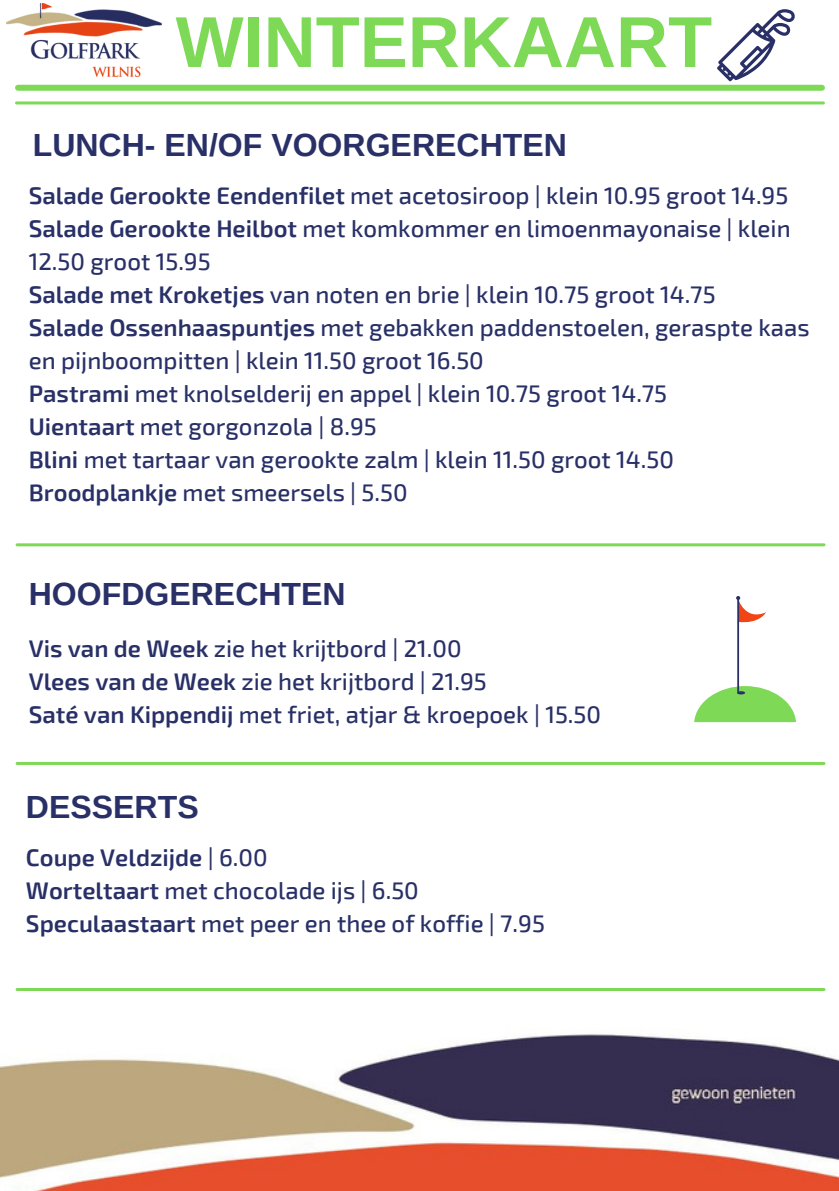
<style>
.page{position:relative;width:839px;height:1191px;background:#fff}
.page>*{position:absolute;margin:0;border:0;box-sizing:border-box;transform-origin:0 0}
.t1{font:700 72px "Arimo";color:#7ed957}
.t2{font:700 32px "Arimo";color:#283067}
.t3{font:500 24px/33px "Exo 2";color:#283067}
.t4{font:600 24px "Exo 2";color:#283067}
.s1{font-weight:600}
.s2{font-weight:500}
</style>
<div class="page">
<div style="left:18px;top:85px;width:803px;height:6px;background:#7ed957"></div>
<img style="left:6px;top:4px;width:155px;height:72px">
<img style="left:0;top:988px;width:838px;height:203px">
<svg style="left:717px;top:9px;width:78px;height:72px"></svg>
<hr style="left:16px;top:101px;width:807px;height:3px;background:#7ed957">
<hr style="left:17px;top:543px;width:807px;height:3px;background:#7ed957">
<hr style="left:17px;top:762px;width:807px;height:3px;background:#7ed957">
<hr style="left:17px;top:988px;width:807px;height:3px;background:#7ed957">
<svg style="left:694px;top:596px;width:102px;height:126px"></svg>
<p class="t1" style="left:176px;top:2px;width:538px">WINTERKAART</p>
<p class="t2" style="left:33px;top:127px;width:535px">LUNCH- EN/OF VOORGERECHTEN</p>
<p class="t3" style="left:29px;top:178px;width:761px"><span class="s1">Salade Gerookte Eendenfilet</span> met acetosiroop | klein 10.95 groot 14.95</p>
<p class="t3" style="left:29px;top:211px;width:763px"><span class="s1">Salade Gerookte Heilbot</span> met komkommer en limoenmayonaise | klein<br>12.50 groot 15.95</p>
<p class="t3" style="left:29px;top:277px;width:688px"><span class="s1">Salade met Kroketjes</span> van noten en brie | klein 10.75 groot 14.75</p>
<p class="t3" style="left:29px;top:310px;width:782px"><span class="s1">Salade Ossenhaaspuntjes</span> met gebakken paddenstoelen, geraspte kaas</p>
<p class="t3" style="left:29px;top:343px;width:456px">en pijnboompitten | klein 11.50 groot 16.50</p>
<p class="t3" style="left:29px;top:376px;width:640px"><span class="s1">Pastrami</span> met knolselderij en appel | klein 10.75 groot 14.75</p>
<p class="t3" style="left:29px;top:409px;width:349px"><span class="s1">Uientaart</span> met gorgonzola | 8.95</p>
<p class="t3" style="left:29px;top:442px;width:646px"><span class="s1">Blini</span> met tartaar van gerookte zalm | klein 11.50 groot 14.50</p>
<p class="t3" style="left:29px;top:475px;width:380px"><span class="s1">Broodplankje</span> met smeersels | 5.50</p>
<p class="t2" style="left:29px;top:576px;width:318px">HOOFDGERECHTEN</p>
<p class="t3" style="left:29px;top:631px;width:434px"><span class="s1">Vis van de Week</span> zie het krijtbord | 21.00</p>
<p class="t3" style="left:29px;top:664px;width:459px"><span class="s1">Vlees van de Week</span> zie het krijtbord | 21.95</p>
<p class="t3" style="left:29px;top:697px;width:573px"><span class="s1">Saté van Kippendij</span> met friet, atjar &amp; kroepoek | 15.50</p>
<p class="t2" style="left:26px;top:789px;width:174px">DESSERTS</p>
<p class="t4" style="left:26px;top:842px;width:243px">Coupe Veldzijde <span class="s2">| 6.00</span></p>
<p class="t3" style="left:26px;top:873px;width:394px"><span class="s1">Worteltaart</span> met chocolade ijs | 6.50</p>
<p class="t3" style="left:26px;top:906px;width:520px"><span class="s1">Speculaastaart</span> met peer en thee of koffie | 7.95</p>
</div>
